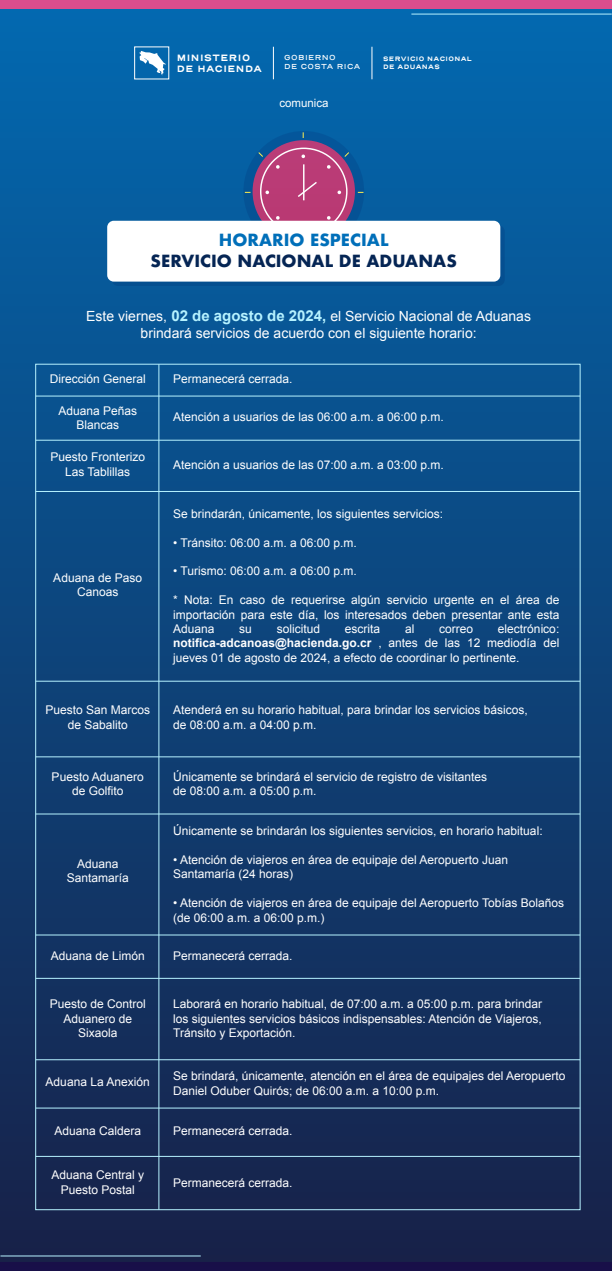
<style>
.page{position:relative;width:612px;height:1271px;background:#fff}
.page>*{position:absolute;margin:0;border:0;box-sizing:border-box;transform-origin:0 0}
.t1{font:700 16.3px "Futura";color:#052554}
.t2{font:700 16.3px "Futura";color:#006fb9}
.t3{font:14px/16.8px "Arial";color:#fff;text-align:center}
.t4{font:12px/14.4px "Arial";color:#fff;text-align:center}
.t5{font:11.5px "Arial";color:#fff}
.t6{font:700 9.1px/11px "Henderson Sans Basic";letter-spacing:.06em;color:#fff}
.t7{font:600 7.3px/8.7px "Henderson Sans Basic";letter-spacing:.06em;color:#fff}
.t8{font:700 6.3px/7.6px "Henderson Sans Basic";letter-spacing:.06em;color:#fff}
.s1{font-weight:700;font-size:15px;color:#b6f2ff}
.s2{font-weight:700}
</style>
<div class="page">
<div style="left:0;top:0;width:612px;height:1270px;background:linear-gradient(to bottom,#0369b1,#1b244b)"></div>
<svg style="left:243px;top:131px;width:121px;height:121px;background:#8f4882"></svg>
<hr style="left:303px;top:164px;width:2px;height:36px;background:#fff">
<svg style="left:296px;top:180px;width:22px;height:18px"></svg>
<svg style="left:302px;top:154px;width:3px;height:4px"></svg>
<svg style="left:338px;top:190px;width:3px;height:4px"></svg>
<svg style="left:265px;top:190px;width:4px;height:4px"></svg>
<svg style="left:327px;top:216px;width:4px;height:4px"></svg>
<svg style="left:276px;top:165px;width:4px;height:4px"></svg>
<svg style="left:276px;top:216px;width:4px;height:4px"></svg>
<svg style="left:327px;top:165px;width:4px;height:4px"></svg>
<svg style="left:257px;top:151px;width:7px;height:7px"></svg>
<svg style="left:343px;top:151px;width:7px;height:7px"></svg>
<svg style="left:112px;top:225px;width:393px;height:61px;background:#21639b"></svg>
<div style="left:107px;top:221px;width:393px;height:60px;background:#fff;border-radius:7px"></div>
<svg style="left:139px;top:51px;width:27px;height:25px"></svg>
<hr style="left:273px;top:47px;width:1px;height:32px;background:#fff">
<hr style="left:372px;top:47px;width:1px;height:32px;background:#fff">
<div style="left:0;top:0;width:612px;height:9px;background:#db4d8d"></div>
<div style="left:0;top:1261px;width:612px;height:9px;background:#180f48"></div>
<hr style="left:411px;top:14px;width:201px;height:1px;background:#b6f2ff">
<hr style="left:0;top:1255px;width:201px;height:1px;background:#b6f2ff">
<hr style="left:36px;top:395px;width:544px;height:1px;background:#b6f2ff">
<hr style="left:36px;top:440px;width:544px;height:1px;background:#b6f2ff">
<hr style="left:36px;top:491px;width:544px;height:1px;background:#b6f2ff">
<hr style="left:36px;top:680px;width:544px;height:1px;background:#b6f2ff">
<hr style="left:36px;top:756px;width:544px;height:1px;background:#b6f2ff">
<hr style="left:36px;top:813px;width:544px;height:1px;background:#b6f2ff">
<hr style="left:36px;top:934px;width:544px;height:1px;background:#b6f2ff">
<hr style="left:36px;top:977px;width:544px;height:1px;background:#b6f2ff">
<hr style="left:36px;top:1059px;width:544px;height:1px;background:#b6f2ff">
<hr style="left:36px;top:1107px;width:544px;height:1px;background:#b6f2ff">
<hr style="left:36px;top:1155px;width:544px;height:1px;background:#b6f2ff">
<hr style="left:159px;top:364px;width:1px;height:845px;background:#b6f2ff">
<p class="t6" style="left:177px;top:53px;width:87px">MINISTERIO<br>DE HACIENDA</p>
<p class="t7" style="left:284px;top:54px;width:78px">GOBIERNO<br>DE COSTA RICA</p>
<p class="t8" style="left:383px;top:56px;width:90px">SERVICIO NACIONAL<br>DE ADUANAS</p>
<p class="t5" style="left:279px;top:96px;width:51px">comunica</p>
<h1 class="t2" style="left:219px;top:228px;width:171px">HORARIO ESPECIAL</h1>
<h1 class="t1" style="left:151px;top:249px;width:308px">SERVICIO NACIONAL DE ADUANAS</h1>
<p class="t3" style="left:86px;top:308px;width:446px">Este viernes, <span class="s1">02 de agosto de 2024,</span> el Servicio Nacional de Aduanas brindará servicios de acuerdo con el siguiente horario:</p>
<p class="t4" style="left:50px;top:372px;width:98px">Dirección General</p>
<p class="t4" style="left:173px;top:372px;width:121px">Permanecerá cerrada.</p>
<p class="t4" style="left:58px;top:403px;width:80px">Aduana Peñas<br>Blancas</p>
<p class="t4" style="left:50px;top:450px;width:96px">Puesto Fronterizo<br>Las Tablillas</p>
<p class="t4" style="left:53px;top:570px;width:90px">Aduana de Paso<br>Canoas</p>
<p class="t4" style="left:45px;top:703px;width:106px">Puesto San Marcos de Sabalito</p>
<p class="t4" style="left:52px;top:769px;width:94px">Puesto Aduanero de Golfito</p>
<p class="t4" style="left:67px;top:856px;width:64px">Aduana<br>Santamaría</p>
<p class="t4" style="left:173px;top:409px;width:272px">Atención a usuarios de las 06:00 a.m. a 06:00 p.m.</p>
<p class="t4" style="left:173px;top:457px;width:272px">Atención a usuarios de las 07:00 a.m. a 03:00 p.m.</p>
<p class="t4" style="left:173px;top:506px;width:272px">Se brindarán, únicamente, los siguientes servicios:</p>
<p class="t4" style="left:173px;top:535px;width:185px">• Tránsito: 06:00 a.m. a 06:00 p.m.</p>
<p class="t4" style="left:173px;top:564px;width:185px">• Turismo: 06:00 a.m. a 06:00 p.m.</p>
<p class="t4" style="left:173px;top:592px;width:388px;text-align:justify">* Nota: En caso de requerirse algún servicio urgente en el área de importación para este día, los interesados deben presentar ante esta Aduana</p>
<p class="t4" style="left:173px;top:621px;width:388px;text-align:justify;text-indent:325px">electrónico: <span class="s2">notifica-adcanoas@hacienda.go.cr</span> , antes de las 12 mediodía del jueves 01 de agosto de 2024, a efecto de coordinar lo pertinente.</p>
<p class="t4" style="left:239px;top:621px;width:14px">su</p>
<p class="t4" style="left:277px;top:621px;width:45px">solicitud</p>
<p class="t4" style="left:345px;top:621px;width:37px">escrita</p>
<p class="t4" style="left:405px;top:621px;width:11px">al</p>
<p class="t4" style="left:439px;top:621px;width:36px">correo</p>
<p class="t4" style="left:173px;top:702px;width:356px;text-align:left">Atenderá en su horario habitual, para brindar los servicios básicos, de 08:00 a.m. a 04:00 p.m.</p>
<p class="t4" style="left:173px;top:769px;width:316px;text-align:left">Únicamente se brindará el servicio de registro de visitantes de 08:00 a.m. a 05:00 p.m.</p>
<p class="t4" style="left:173px;top:823px;width:371px">Únicamente se brindarán los siguientes servicios, en horario habitual:</p>
<p class="t4" style="left:173px;top:852px;width:337px;text-align:left">• Atención de viajeros en área de equipaje del Aeropuerto Juan<br>Santamaría (24 horas)</p>
<p class="t4" style="left:173px;top:895px;width:392px;text-align:left">• Atención de viajeros en área de equipaje del Aeropuerto Tobías Bolaños (de 06:00 a.m. a 06:00 p.m.)</p>
<p class="t4" style="left:51px;top:948px;width:96px">Aduana de Limón</p>
<p class="t4" style="left:173px;top:948px;width:121px">Permanecerá cerrada.</p>
<p class="t4" style="left:50px;top:996px;width:98px">Puesto de Control<br>Aduanero de<br>Sixaola</p>
<p class="t4" style="left:46px;top:1074px;width:106px">Aduana La Anexión</p>
<p class="t4" style="left:173px;top:996px;width:370px;text-align:justify">Laborará en horario habitual, de 07:00 a.m. a 05:00 p.m. para brindar los siguientes servicios básicos indispensables: Atención de Viajeros, Tránsito y Exportación.</p>
<p class="t4" style="left:173px;top:1068px;width:394px;text-align:left">Se brindará, únicamente, atención en el área de equipajes del Aeropuerto<br>Daniel Oduber Quirós; de 06:00 a.m. a 10:00 p.m.</p>
<p class="t4" style="left:54px;top:1123px;width:88px">Aduana Caldera</p>
<p class="t4" style="left:173px;top:1123px;width:121px">Permanecerá cerrada.</p>
<p class="t4" style="left:51px;top:1167px;width:94px">Aduana Central y<br>Puesto Postal</p>
<p class="t4" style="left:173px;top:1175px;width:121px">Permanecerá cerrada.</p>
</div>
